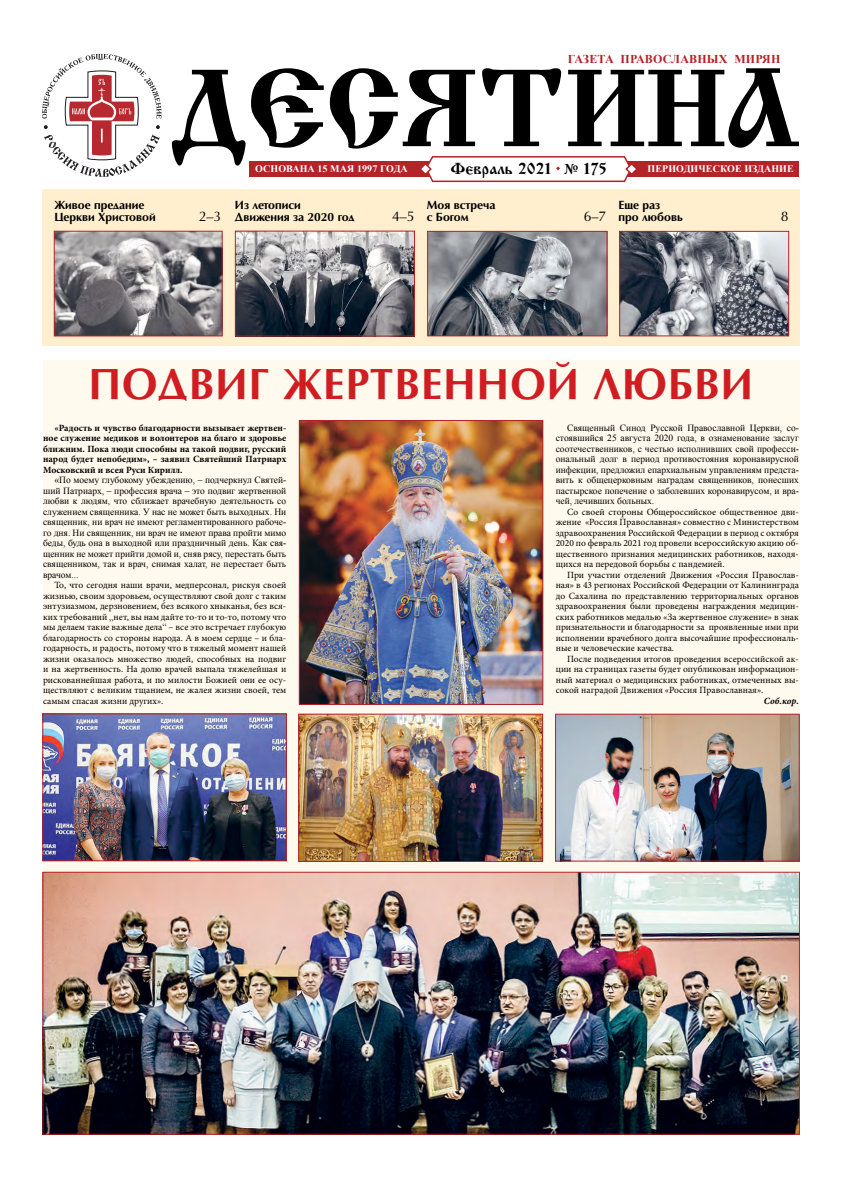
<style>
.page{position:relative;width:842px;height:1191px;background:#fff}
.page>*{position:absolute;margin:0;border:0;box-sizing:border-box;transform-origin:0 0}
.t1{font:700 44px "AG Opus C";letter-spacing:.03em;color:#d01d22;scale:.96 1}
.t2{font:16px "Izhitsa C";color:#000}
.t3{font:14px "AG Opus C";color:#000}
.t4{font:700 12px/12px "AG Opus C";color:#000}
.t5{font:700 12px "Times New Roman";letter-spacing:.015em;color:#b42327}
.t6{font:700 10px "Times New Roman";letter-spacing:.01em;color:#fff}
.t7{font:9.5px/10.5px "Minion Pro";color:#000;text-align:justify}
.t8{font:9.5px/10.5px "Times New Roman";color:#000;text-align:justify}
.t9{font:700 9.5px/10.5px "Minion Pro";color:#000;text-align:justify}
.t10{font:italic 700 9.5px "Minion Pro";letter-spacing:.005em;color:#000}
.s1{font-family:"Minion Pro";font-weight:700}
.s2{font-family:"Times New Roman"}
</style>
<div class="page">
<div style="left:249px;top:161px;width:550px;height:16px;background:#b42327"></div>
<svg style="left:421px;top:166px;width:215px;height:17px"></svg>
<svg style="left:172px;top:68px;width:627px;height:98px"></svg>
<svg style="left:648px;top:70px;width:76px;height:76px"></svg>
<div style="left:42px;top:189px;width:757px;height:157px;background:#ffefcf"></div>
<svg style="left:42px;top:54px;width:119px;height:123px"></svg>
<img style="left:237px;top:233px;width:176px;height:101px">
<div style="left:235px;top:231px;width:180px;height:105px;border:1px solid #b42327"></div>
<img style="left:429px;top:233px;width:176px;height:101px">
<div style="left:427px;top:231px;width:180px;height:105px;border:1px solid #b42327"></div>
<div style="left:43px;top:360px;width:756px;height:774px;background:#fff9ee"></div>
<img style="left:301px;top:422px;width:240px;height:280px">
<div style="left:299px;top:420px;width:244px;height:284px;border:1px solid #b42327"></div>
<img style="left:56px;top:233px;width:164px;height:101px">
<div style="left:54px;top:231px;width:168px;height:105px;border:1px solid #b42327"></div>
<img style="left:300px;top:716px;width:241px;height:143px">
<div style="left:298px;top:714px;width:245px;height:147px;border:1px solid #b42327"></div>
<img style="left:45px;top:715px;width:240px;height:144px">
<div style="left:43px;top:713px;width:244px;height:148px;border:1px solid #b42327"></div>
<img style="left:557px;top:716px;width:240px;height:143px">
<div style="left:555px;top:714px;width:244px;height:147px;border:1px solid #b42327"></div>
<img style="left:45px;top:874px;width:753px;height:258px">
<div style="left:43px;top:872px;width:757px;height:262px;border:1px solid #b42327"></div>
<img style="left:621px;top:233px;width:166px;height:101px">
<div style="left:619px;top:231px;width:170px;height:105px;border:1px solid #b42327"></div>
<p class="t5" style="left:568px;top:50px;width:214px">ГАЗЕТА ПРАВОСЛАВНЫХ МИРЯН</p>
<p class="t6" style="left:255px;top:162px;width:154px">ОСНОВАНА 15 МАЯ 1997 ГОДА</p>
<h2 class="t2" style="left:450px;top:159px;width:158px">Февраль 2021 <span class="s1">№</span> 175</h2>
<p class="t6" style="left:647px;top:162px;width:16px">Периоди</p>
<p class="t6" style="left:698px;top:162px;width:54px">ческое издание</p>
<p class="t4" style="left:54px;top:199px;width:103px">Живое предание<br>Церкви Христовой</p>
<h3 class="t3" style="left:199px;top:208px;width:24px">2–3</h3>
<p class="t4" style="left:235px;top:199px;width:121px">Из летописи<br>Движения за 2020 год</p>
<h3 class="t3" style="left:392px;top:208px;width:24px">4–5</h3>
<p class="t4" style="left:619px;top:199px;width:66px">Еще раз про любовь</p>
<h3 class="t3" style="left:781px;top:208px;width:9px">8</h3>
<p class="t4" style="left:427px;top:199px;width:70px">Моя встреча с Богом</p>
<h3 class="t3" style="left:584px;top:208px;width:24px">6–7</h3>
<h1 class="t1" style="left:89px;top:358px;width:693px">ПОДВИГ ЖЕРТВЕННОЙ ЛЮБВИ</h1>
<p class="t9" style="left:43px;top:422px;width:245px;text-indent:11px">«Радость и чувство благодарности вызывает жертвен&shy;ное служение медиков и волонтеров на благо и здоровье ближним. Пока люди способны на такой подвиг, русский народ будет непобедим», – заявил Святейший Патриарх Московский и всея Руси Кирилл.</p>
<p class="t8" style="left:43px;top:474px;width:245px;text-indent:11px">«По моему глубокому убеждению, – подчеркнул Святей&shy;ший Патриарх, – профессия врача – это подвиг жертвенной любви к людям, что сближает врачебную деятельность со служением священника. У нас не может быть выходных. Ни священник, ни врач не имеют регламентированного рабоче&shy;го дня. Ни священник, ни врач не имеют права пройти мимо беды, будь она в выходной или праздничный день. Как свя&shy;щенник не может прийти домой и, сняв рясу, перестать быть священником, так и врач, снимая халат, не перестает быть врачом...</p>
<p class="t7" style="left:43px;top:580px;width:245px;text-indent:11px">То, что сегодня наши врачи, медперсонал, рискуя своей жизнью, своим здоровьем, осуществляют свой долг с таким энтузиазмом, дерзновением, без всякого хныканья, без вся&shy;ких требований <span class="s2">„</span>нет, вы нам дайте то-то и то-то, потому что мы делаем такие важные дела<span class="s2">“</span> – все это встречает глубокую благодарность со стороны народа. А в моем сердце – и бла&shy;годарность, и радость, потому что в тяжелый момент нашей жизни оказалось множество людей, способных на подвиг и на жертвенность. На долю врачей выпала тяжелейшая и рискованнейшая работа, и по милости Божией они ее осу&shy;ществляют с великим тщанием, не жалея жизни своей, тем самым спасая жизни других».</p>
<p class="t8" style="left:556px;top:422px;width:245px;text-indent:11px">Священный Синод Русской Православной Церкви, со&shy;стоявшийся 25 августа 2020 года, в ознаменование заслуг соотечественников, с честью исполнивших свой професси&shy;ональный долг в период противостояния коронавирусной инфекции, предложил епархиальным управлениям предста&shy;вить к общецерковным наградам священников, понесших пастырское попечение о заболевших коронавирусом, и вра&shy;чей, лечивших больных.</p>
<p class="t7" style="left:556px;top:506px;width:245px;text-indent:11px">Со своей стороны Общероссийское общественное дви&shy;жение «Россия Православная» совместно с Министерством здравоохранения Российской Федерации в период с октября 2020 по февраль 2021 год провели всероссийскую акцию об&shy;щественного признания медицинских работников, находя&shy;щихся на передовой борьбы с пандемией.</p>
<p class="t7" style="left:556px;top:569px;width:245px;text-indent:11px">При участии отделений Движения «Россия Православ&shy;ная» в 43 регионах Российской Федерации от Калининграда до Сахалина по представлению территориальных органов здравоохранения были проведены награждения медицин&shy;ских работников медалью «За жертвенное служение» в знак признательности и благодарности за проявленные ими при исполнении врачебного долга высочайшие профессиональ&shy;ные и человеческие качества.</p>
<p class="t7" style="left:556px;top:653px;width:245px;text-indent:11px">После подведения итогов проведения всероссийской ак&shy;ции на страницах газеты будет опубликован информацион&shy;ный материал о медицинских работниках, отмеченных вы&shy;сокой наградой Движения «Россия Православная».</p>
<p class="t10" style="left:764px;top:694px;width:37px">Соб.кор.</p>
</div>
